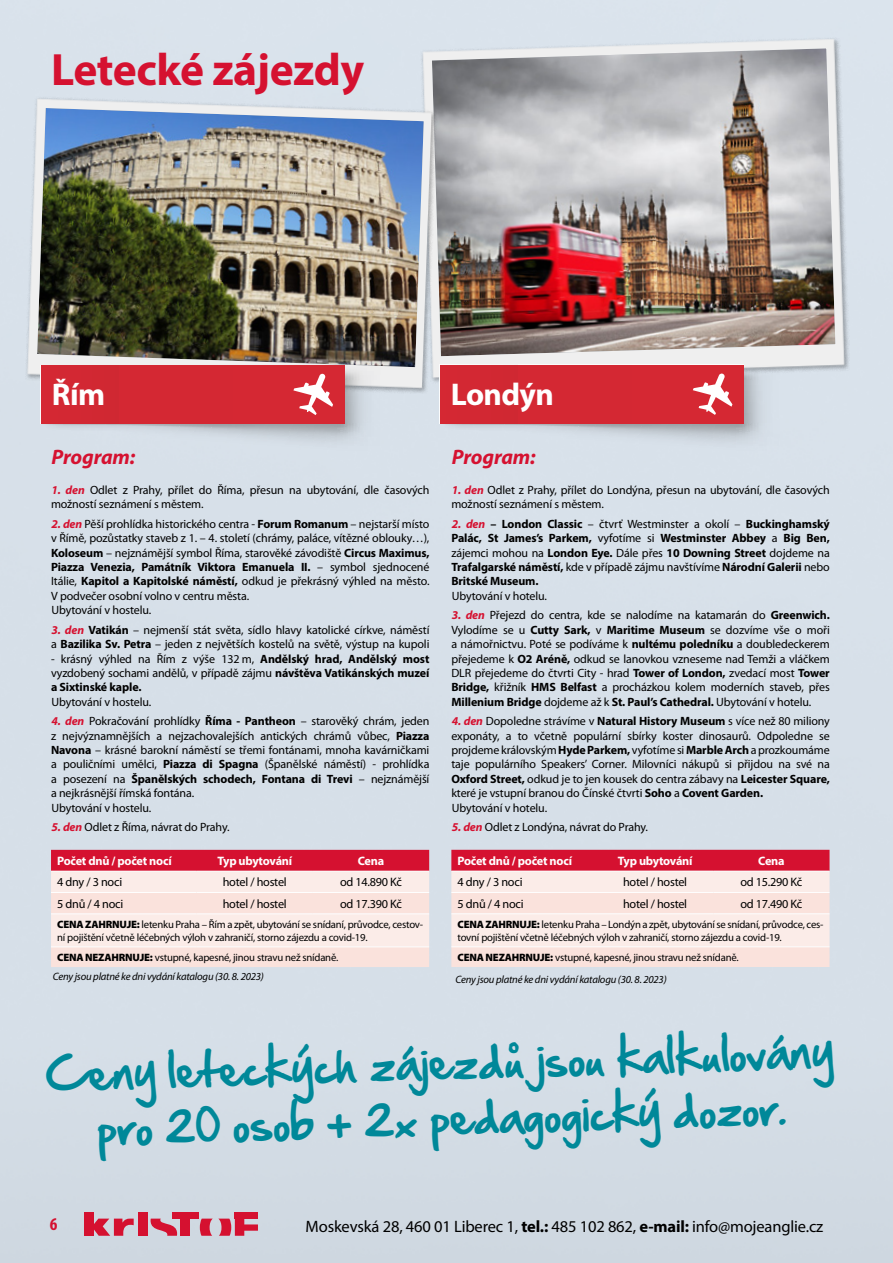
<style>
.page{position:relative;width:893px;height:1263px;background:#d6dfe8}
.page>*{position:absolute;margin:0;border:0;box-sizing:border-box;transform-origin:0 0}
.t1{font:700 45.45px "Myriad Pro";letter-spacing:-.01em;color:#d51130}
.t2{font:41.25px/55.5px "Hand Of Sean";color:#089;text-align:center}
.t3{font:700 31.5px "Myriad Pro";letter-spacing:-.02em;color:#fff}
.t4{font:italic 700 21px "Myriad Pro";letter-spacing:-.01em;color:#d51130}
.t5{font:700 condensed 18px "Myriad Pro";color:#d51130}
.t6{font:16.5px "Myriad Pro";letter-spacing:-.01em;color:#000}
.t7{font:12.3px "Myriad Pro";letter-spacing:-.02em;color:#000}
.t8{font:700 12.3px "Myriad Pro";letter-spacing:-.02em;color:#fff}
.t9{font:12px/14.4px "Myriad Pro";letter-spacing:-.01em;color:#000}
.t10{font:700 12px/14.4px "Myriad Pro";letter-spacing:-.01em;color:#000;text-align:justify}
.t11{font:10.65px/12.9px "Myriad Pro";letter-spacing:-.02em;color:#000}
.t12{font:italic 10.65px/21.9px "Myriad Pro";letter-spacing:-.02em;color:#000}
.s1{font-weight:700;font-style:italic;color:#d51130}
.s2{font-weight:700}
.s3{font-weight:400}
.s4{font-weight:900}
.s5{font-weight:900;font-style:normal}
.s6{font-style:normal}
.s7{font-style:italic;color:#d51130}
</style>
<div class="page">
<img style="left:399px;top:16px;width:469px;height:372px">
<svg style="left:451px;top:850px;width:378px;height:117px;background:#f3c0c2"></svg>
<hr style="left:451px;top:871px;width:146px;height:1px;background:#fff">
<hr style="left:597px;top:871px;width:116px;height:1px;background:#fff">
<hr style="left:713px;top:871px;width:116px;height:1px;background:#fff">
<hr style="left:451px;top:892px;width:146px;height:1px;background:#fff">
<hr style="left:597px;top:892px;width:116px;height:1px;background:#fff">
<hr style="left:713px;top:892px;width:116px;height:1px;background:#fff">
<hr style="left:451px;top:913px;width:146px;height:1px;background:#fff">
<hr style="left:597px;top:913px;width:116px;height:1px;background:#fff">
<hr style="left:713px;top:913px;width:116px;height:1px;background:#fff">
<hr style="left:451px;top:946px;width:146px;height:1px;background:#fff">
<hr style="left:597px;top:946px;width:116px;height:1px;background:#fff">
<hr style="left:713px;top:946px;width:116px;height:1px;background:#fff">
<img style="left:5px;top:75px;width:453px;height:325px">
<svg style="left:440px;top:365px;width:340px;height:91px;background:#d2757f"></svg>
<svg style="left:51px;top:850px;width:378px;height:117px;background:#f3c0c2"></svg>
<hr style="left:51px;top:871px;width:146px;height:1px;background:#fff">
<hr style="left:197px;top:871px;width:116px;height:1px;background:#fff">
<hr style="left:313px;top:871px;width:116px;height:1px;background:#fff">
<hr style="left:51px;top:892px;width:146px;height:1px;background:#fff">
<hr style="left:197px;top:892px;width:116px;height:1px;background:#fff">
<hr style="left:313px;top:892px;width:116px;height:1px;background:#fff">
<hr style="left:51px;top:913px;width:146px;height:1px;background:#fff">
<hr style="left:197px;top:913px;width:116px;height:1px;background:#fff">
<hr style="left:313px;top:913px;width:116px;height:1px;background:#fff">
<hr style="left:51px;top:946px;width:146px;height:1px;background:#fff">
<hr style="left:197px;top:946px;width:116px;height:1px;background:#fff">
<hr style="left:313px;top:946px;width:116px;height:1px;background:#fff">
<svg style="left:41px;top:365px;width:340px;height:91px;background:#d2757e"></svg>
<div style="left:84px;top:1212px;width:10px;height:24px;background:#d51130"></div>
<div style="left:138px;top:1212px;width:9px;height:6px;background:#d51130"></div>
<div style="left:172px;top:1212px;width:27px;height:6px;background:#d51130"></div>
<div style="left:235px;top:1212px;width:23px;height:6px;background:#d51130"></div>
<svg style="left:94px;top:1218px;width:40px;height:18px"></svg>
<div style="left:138px;top:1218px;width:9px;height:18px;background:#d51130"></div>
<svg style="left:151px;top:1218px;width:26px;height:18px"></svg>
<div style="left:181px;top:1218px;width:9px;height:18px;background:#d51130"></div>
<svg style="left:200px;top:1218px;width:58px;height:18px"></svg>
<h1 class="t1" style="left:51px;top:40px;width:315px">Letecké zájezdy</h1>
<h3 class="t3" style="left:52px;top:374px;width:55px">Řím</h3>
<h3 class="t4" style="left:52px;top:443px;width:85px">Program:</h3>
<p class="t9" style="left:51px;top:483px;width:380px"><span class="s1">1. den</span> Odlet z Prahy, přílet do Říma, přesun na ubytování, dle časových možností seznámení s městem.</p>
<p class="t9" style="left:51px;top:517px;width:380px"><span class="s1">2. den</span> Pěší prohlídka historického centra - <span class="s2">Forum Romanum</span> – nejstarší místo v Římě, pozůstatky staveb z 1. – 4. století (chrámy, paláce, vítězné oblouky…), <span class="s2">Koloseum</span> – nejznámější symbol Říma, starověké závodiště <span class="s2">Circus Maximus, Piazza Venezia, Památník Viktora Emanuela II.</span> – symbol sjednocené Itálie, <span class="s2">Kapitol a Kapitolské náměstí,</span> odkud je překrásný výhled na město.<br>V podvečer osobní volno v centru města.<br>Ubytování v hostelu.</p>
<p class="t9" style="left:51px;top:623px;width:380px"><span class="s1">3. den</span> <span class="s2">Vatikán</span> – nejmenší stát světa, sídlo hlavy katolické církve, náměstí a <span class="s2">Bazilika Sv. Petra</span> – jeden z největších kostelů na světě, výstup na kupoli</p>
<p class="t10" style="left:51px;top:651px;width:380px"><span class="s3">- krásný výhled na Řím z výše 132 m,</span> Andělský hrad, Andělský most <span class="s3">vyzdobený sochami andělů, v případě zájmu</span> návštěva Vatikánských muzeí a Sixtinské kaple.</p>
<p class="t9" style="left:52px;top:695px;width:101px">Ubytování v hostelu.</p>
<p class="t9" style="left:51px;top:714px;width:380px"><span class="s1">4. den</span> Pokračování prohlídky <span class="s2">Říma - Pantheon</span> – starověký chrám, jeden z nejvýznamnějších a nejzachovalejších antických chrámů vůbec, <span class="s2">Piazza Navona</span> – krásné barokní náměstí se třemi fontánami, mnoha kavárničkami a pouličními umělci, <span class="s2">Piazza di Spagna</span> (Španělské náměstí) - prohlídka a posezení na <span class="s2">Španělských schodech, Fontana di Trevi</span> – nejznámější a nejkrásnější římská fontána.<br>Ubytování v hostelu.</p>
<p class="t9" style="left:52px;top:820px;width:180px"><span class="s1">5. den</span> Odlet z Říma, návrat do Prahy.</p>
<p class="t8" style="left:57px;top:853px;width:116px">Počet dnů / počet nocí</p>
<p class="t8" style="left:217px;top:853px;width:76px">Typ ubytování</p>
<p class="t8" style="left:358px;top:853px;width:28px">Cena</p>
<p class="t7" style="left:57px;top:875px;width:67px">4 dny / 3 noci</p>
<p class="t7" style="left:223px;top:875px;width:66px">hotel / hostel</p>
<p class="t7" style="left:340px;top:875px;width:64px">od 14.890 Kč</p>
<p class="t7" style="left:57px;top:897px;width:68px">5 dnů / 4 noci</p>
<p class="t7" style="left:223px;top:897px;width:66px">hotel / hostel</p>
<p class="t7" style="left:340px;top:897px;width:64px">od 17.390 Kč</p>
<p class="t11" style="left:57px;top:918px;width:367px"><span class="s4">CENA ZAHRNUJE:</span> letenku Praha – Řím a zpět, ubytování se snídaní, průvodce, cestov&shy;ní pojištění včetně léčebných výloh v zahraničí, storno zájezdu a covid-19.</p>
<p class="t12" style="left:53px;top:948px;width:287px;line-height:18.9px;text-indent:4px"><span class="s5">CENA NEZAHRNUJE:</span> <span class="s6">vstupné, kapesné, jinou stravu než snídaně.<br></span>Ceny jsou platné ke dni vydání katalogu (30. 8. 2023)</p>
<h3 class="t3" style="left:451px;top:373px;width:105px">Londýn</h3>
<h3 class="t4" style="left:452px;top:443px;width:85px">Program:</h3>
<p class="t9" style="left:451px;top:483px;width:380px"><span class="s1">1. den</span> Odlet z Prahy, přílet do Londýna, přesun na ubytování, dle časových možností seznámení s městem.</p>
<p class="t10" style="left:451px;top:516px;width:380px"><span class="s7">2. den</span> – London Classic <span class="s3">– čtvrť Westminster a okolí –</span> Buckinghamský Palác, St James’s Parkem, <span class="s3">vyfotíme si</span> Westminster Abbey <span class="s3">a</span> Big Ben, <span class="s3">zájemci mohou na</span> London Eye. <span class="s3">Dále přes</span> 10 Downing Street <span class="s3">dojdeme na </span>Trafalgarské náměstí, <span class="s3">kde v případě zájmu navštívíme</span> Národní Galerii <span class="s3">nebo </span>Britské Museum.</p>
<p class="t9" style="left:452px;top:589px;width:97px">Ubytování v hotelu.</p>
<p class="t9" style="left:451px;top:608px;width:380px;text-align:justify"><span class="s1">3. den</span> Přejezd do centra, kde se nalodíme na katamarán do <span class="s2">Greenwich.<br></span>Vylodíme se u <span class="s2">Cutty Sark,</span> v <span class="s2">Maritime Museum</span> se dozvíme vše o moři a námořnictvu. Poté se podíváme k <span class="s2">nultému poledníku</span> a doubledeckerem přejedeme k <span class="s2">O2 Aréně,</span> odkud se lanovkou vzneseme nad Temži a vláčkem DLR přejedeme do čtvrti City - hrad <span class="s2">Tower of London,</span> zvedací most <span class="s2">Tower Bridge,</span> křižník <span class="s2">HMS Belfast</span> a procházkou kolem moderních staveb, přes <span class="s2">Millenium Bridge</span> dojdeme až k <span class="s2">St. Paul’s Cathedral.</span> Ubytování v hotelu.</p>
<p class="t9" style="left:451px;top:714px;width:380px"><span class="s1">4. den</span> Dopoledne strávíme v <span class="s2">Natural History Museum</span> s více než 80 miliony exponáty, a to včetně populární sbírky koster dinosaurů. Odpoledne se projdeme královským <span class="s2">Hyde Parkem,</span> vyfotíme si <span class="s2">Marble Arch</span> aprozkoumáme taje populárního Speakers’ Corner. Milovníci nákupů si přijdou na své na <span class="s2">Oxford Street,</span> odkud je to jen kousek do centra zábavy na <span class="s2">Leicester Square, </span>které je vstupní branou do Čínské čtvrti <span class="s2">Soho</span> a <span class="s2">Covent Garden.<br></span>Ubytování v hotelu.</p>
<p class="t9" style="left:452px;top:820px;width:198px"><span class="s1">5. den</span> Odlet z Londýna, návrat do Prahy.</p>
<p class="t8" style="left:457px;top:853px;width:116px">Počet dnů / počet nocí</p>
<p class="t8" style="left:618px;top:853px;width:76px">Typ ubytování</p>
<p class="t8" style="left:758px;top:853px;width:28px">Cena</p>
<p class="t7" style="left:457px;top:875px;width:67px">4 dny / 3 noci</p>
<p class="t7" style="left:623px;top:875px;width:66px">hotel / hostel</p>
<p class="t7" style="left:740px;top:875px;width:64px">od 15.290 Kč</p>
<p class="t7" style="left:457px;top:897px;width:68px">5 dnů / 4 noci</p>
<p class="t7" style="left:623px;top:897px;width:66px">hotel / hostel</p>
<p class="t7" style="left:740px;top:897px;width:64px">od 17.490 Kč</p>
<p class="t11" style="left:457px;top:918px;width:367px"><span class="s4">CENA ZAHRNUJE:</span> letenku Praha – Londýn a zpět, ubytování se snídaní, průvodce, ces&shy;tovní pojištění včetně léčebných výloh v zahraničí, storno zájezdu a covid-19.</p>
<p class="t12" style="left:455px;top:947px;width:285px"><span class="s5">CENA NEZAHRNUJE:</span> <span class="s6">vstupné, kapesné, jinou stravu než snídaně.<br></span>Ceny jsou platné ke dni vydání katalogu (30. 8. 2023)</p>
<h2 class="t2" style="left:44px;top:1048px;width:791px;rotate:-2deg">Ceny leteckých zájezdů jsou kalkulovány pro 20 osob + 2x pedagogický dozor.</h2>
<h3 class="t5" style="left:50px;top:1213px;width:9px">6</h3>
<h3 class="t6" style="left:306px;top:1217px;width:519px">Moskevská 28, 460 01 Liberec 1, <span class="s2">tel.:</span> 485 102 862, <span class="s2">e-mail:</span> info@mojeanglie.cz</h3>
</div>
